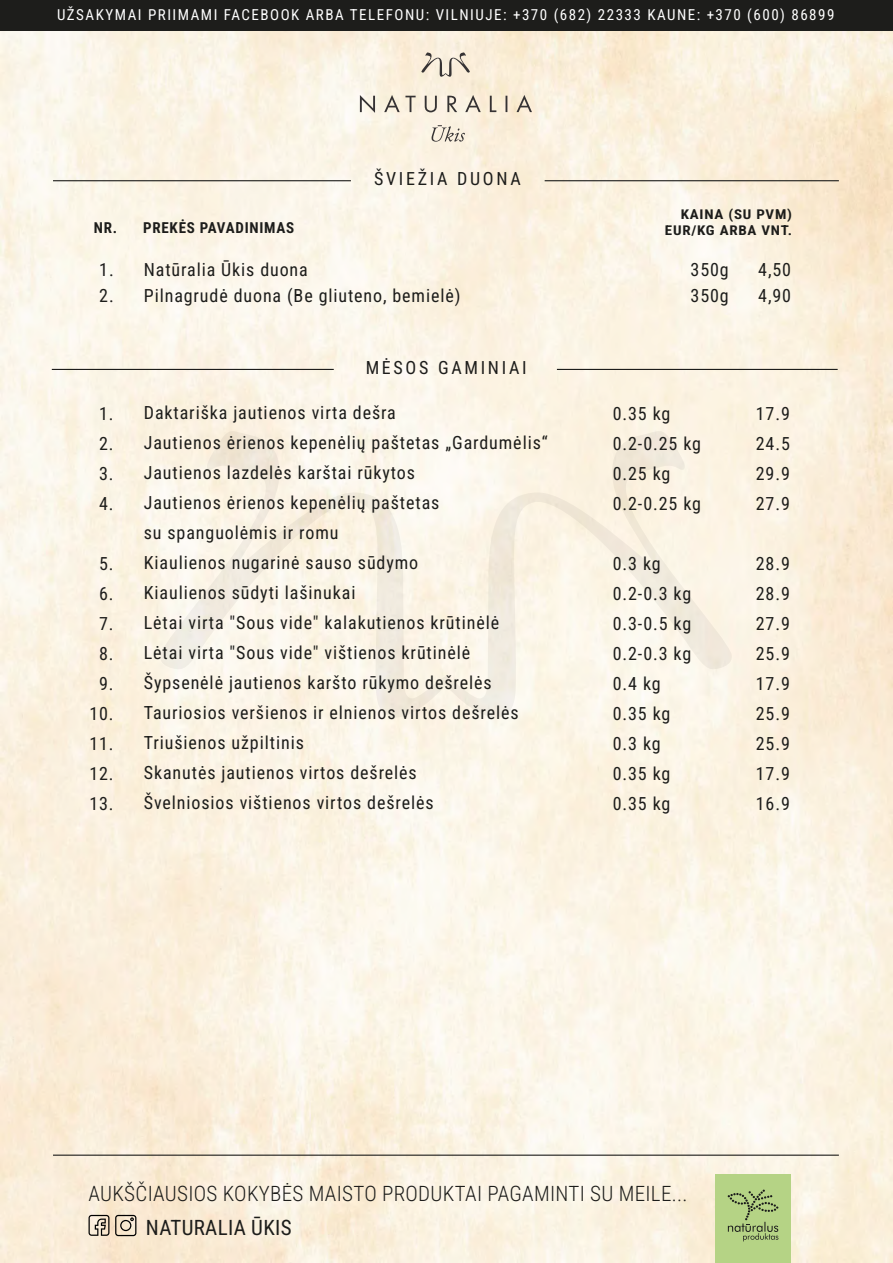
<style>
.page{position:relative;width:893px;height:1263px;background:#fff}
.page>*{position:absolute;margin:0;border:0;box-sizing:border-box;transform-origin:0 0}
.t1{font:300 21px "Roboto Condensed";letter-spacing:.015em;color:#1d1d1b}
.t2{font:21px "Roboto Condensed";letter-spacing:.015em;color:#1d1d1b}
.t3{font:18px/30px "Roboto Condensed";letter-spacing:.05em;color:#1d1d1b}
.t4{font:18px "Roboto Condensed";letter-spacing:.15em;color:#1d1d1b}
.t5{font:15px "Roboto Condensed";letter-spacing:.1em;color:#fff}
.t6{font:700 15px "Roboto Condensed";letter-spacing:.05em;color:#1d1d1b}
.t7{font:700 13.35px/16px "Roboto Condensed";letter-spacing:.05em;color:#1d1d1b;text-align:right;scale:1.12 1}
</style>
<div class="page">
<img style="left:0;top:31px;width:893px;height:1231px">
<svg style="left:160px;top:431px;width:572px;height:287px;background:#f9f3e5"></svg>
<hr style="left:53px;top:1154px;width:786px;height:2px;background:#1d1d1b">
<div style="left:715px;top:1174px;width:76px;height:89px;background:#b5d385"></div>
<svg style="left:728px;top:1189px;width:50px;height:52px"></svg>
<svg style="left:115px;top:1215px;width:21px;height:21px"></svg>
<svg style="left:89px;top:1215px;width:20px;height:21px"></svg>
<svg style="left:421px;top:52px;width:49px;height:25px"></svg>
<svg style="left:360px;top:95px;width:172px;height:18px;background:#d6cdbe"></svg>
<svg style="left:431px;top:125px;width:34px;height:17px"></svg>
<div style="left:0;top:0;width:893px;height:31px;background:#1d1d1b"></div>
<hr style="left:53px;top:180px;width:298px;height:1px;background:#1d1d1b">
<hr style="left:545px;top:180px;width:294px;height:1px;background:#1d1d1b">
<hr style="left:52px;top:369px;width:282px;height:1px;background:#1d1d1b">
<hr style="left:557px;top:369px;width:281px;height:1px;background:#1d1d1b">
<p class="t5" style="left:57px;top:4px;width:779px">UŽSAKYMAI PRIIMAMI FACEBOOK ARBA TELEFONU: VILNIUJE: +370 (682) 22333 KAUNE: +370 (600) 86899</p>
<p class="t4" style="left:374px;top:166px;width:148px">ŠVIEŽIA DUONA</p>
<p class="t7" style="left:665px;top:206px;width:115px">KAINA (SU PVM)<br>EUR/KG ARBA VNT.</p>
<p class="t6" style="left:94px;top:217px;width:202px">NR. PREKĖS PAVADINIMAS</p>
<p class="t3" style="left:99px;top:256px;width:16px;line-height:25.5px">1.<br>2.</p>
<p class="t3" style="left:144px;top:256px;width:318px;line-height:25.5px">Natūralia Ūkis duona<br>Pilnagrudė duona (Be gliuteno, bemielė)</p>
<p class="t3" style="left:758px;top:256px;width:34px;line-height:25.5px">4,50<br>4,90</p>
<p class="t3" style="left:690px;top:256px;width:40px;line-height:25.5px">350g<br>350g</p>
<p class="t3" style="left:99px;top:398px;width:16px;text-align:justify">1.<br>2.<br>3.<br>4.</p>
<p class="t3" style="left:89px;top:548px;width:26px;text-align:center">5.<br>6.<br>7.<br>8.<br>9.<br>10.<br>11.<br>12.<br>13.</p>
<p class="t4" style="left:366px;top:355px;width:163px">MĖSOS GAMINIAI</p>
<p class="t3" style="left:144px;top:397px;width:405px">Daktariška jautienos virta dešra<br>Jautienos ėrienos kepenėlių paštetas „Gardumėlis“ Jautienos lazdelės karštai rūkytos<br>Jautienos ėrienos kepenėlių paštetas<br>su spanguolėmis ir romu<br>Kiaulienos nugarinė sauso sūdymo<br>Kiaulienos sūdyti lašinukai<br>Lėtai virta "Sous vide" kalakutienos krūtinėlė<br>Lėtai virta "Sous vide" vištienos krūtinėlė Šypsenėlė jautienos karšto rūkymo dešrelės Tauriosios veršienos ir elnienos virtos dešrelės Triušienos užpiltinis<br>Skanutės jautienos virtos dešrelės<br>Švelniosios vištienos virtos dešrelės</p>
<p class="t3" style="left:756px;top:398px;width:36px;text-align:justify">17.9<br>24.5<br>29.9<br>27.9</p>
<p class="t3" style="left:613px;top:398px;width:90px">0.35 kg<br>0.2-0.25 kg<br>0.25 kg<br>0.2-0.25 kg</p>
<p class="t3" style="left:613px;top:548px;width:80px">0.3 kg<br>0.2-0.3 kg<br>0.3-0.5 kg<br>0.2-0.3 kg<br>0.4 kg<br>0.35 kg<br>0.3 kg<br>0.35 kg<br>0.35 kg</p>
<p class="t3" style="left:756px;top:548px;width:36px;text-align:justify">28.9<br>28.9<br>27.9<br>25.9<br>17.9<br>25.9<br>25.9<br>17.9<br>16.9</p>
<p class="t1" style="left:89px;top:1179px;width:600px">AUKŠČIAUSIOS KOKYBĖS MAISTO PRODUKTAI PAGAMINTI SU MEILE...</p>
<p class="t2" style="left:146px;top:1212px;width:147px">NATURALIA ŪKIS</p>
</div>
